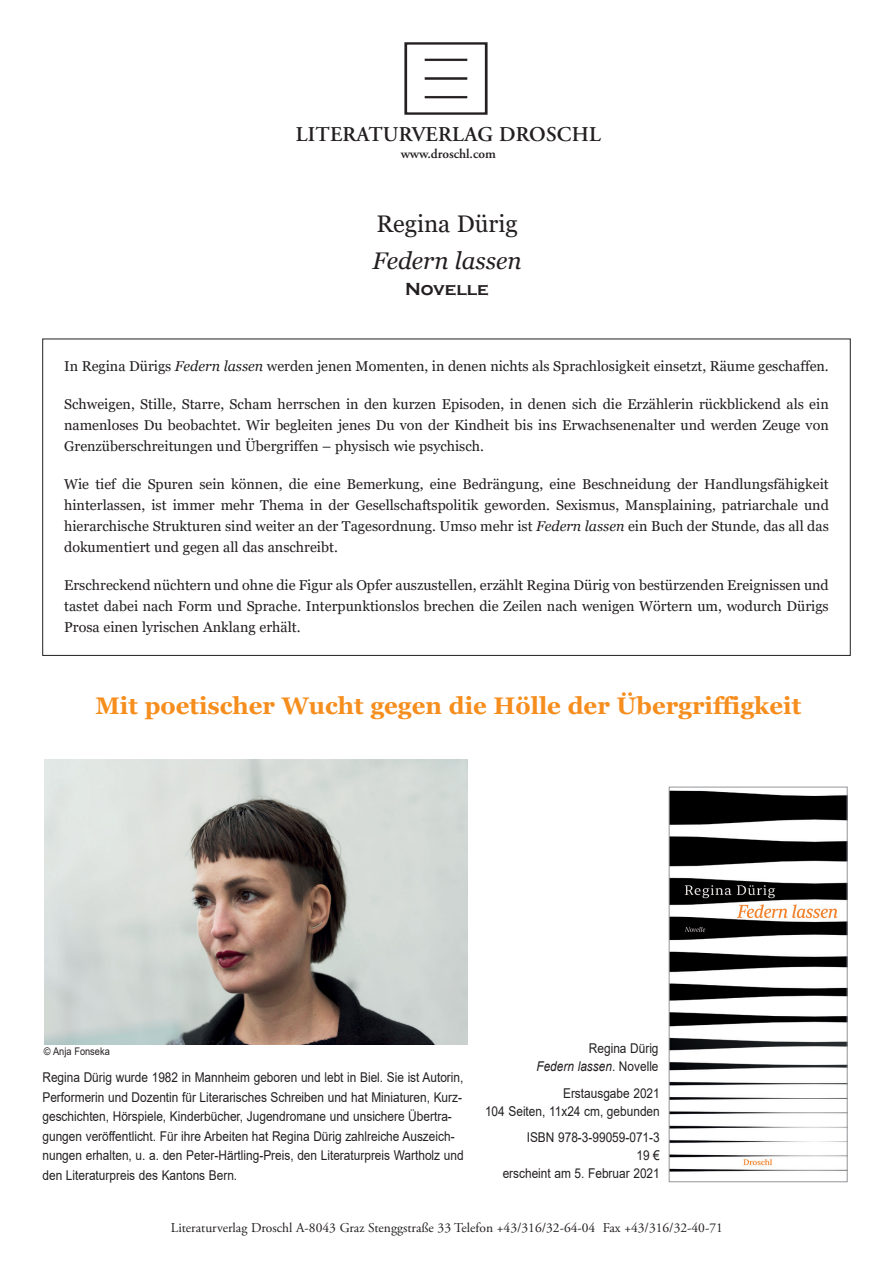
<style>
.page{position:relative;width:893px;height:1263px;background:#fff}
.page>*{position:absolute;margin:0;border:0;box-sizing:border-box;transform-origin:0 0}
.t1{font:700 24px "Georgia";color:#f68e1e}
.t2{font:italic 24px "Georgia";color:#231f20}
.t3{font:24px "Georgia";color:#231f20}
.t4{font:600 21px "Adobe Garamond Pro";letter-spacing:.015em;color:#231f20}
.t5{font:700 18px "Copperplate Gothic";color:#231f20}
.t6{font:14.25px/21px "Georgia";color:#231f20;text-align:justify}
.t7{font:13.5px/19.5px "Arial";color:#231f20;text-align:right;scale:.88 1}
.t8{font:13.5px "Adobe Garamond Pro";color:#231f20}
.t9{font:600 13.5px "Adobe Garamond Pro";color:#231f20}
.t10{font:10.5px "Arial";color:#231f20;scale:.88 1}
.s1{font-style:italic}
</style>
<div class="page">
<img style="left:404px;top:42px;width:84px;height:73px">
<img style="left:44px;top:759px;width:423px;height:285px">
<img style="left:671px;top:790px;width:175px;height:382px">
<div style="left:669px;top:787px;width:179px;height:395px;border:1px solid #939598"></div>
<h2 class="t4" style="left:296px;top:122px;width:300px">LITERATURVERLAG DROSCHL</h2>
<p class="t9" style="left:401px;top:146px;width:97px">WWW.DROSCHL.COM</p>
<h1 class="t3" style="left:376px;top:209px;width:143px">Regina Dürig</h1>
<h1 class="t2" style="left:372px;top:246px;width:151px">Federn lassen</h1>
<p class="t5" style="left:405px;top:279px;width:85px">Novelle</p>
<p class="t6" style="left:64px;top:356px;width:766px">In Regina Dürigs <span class="s1">Federn lassen</span> werden jenen Momenten, in denen nichts als Sprachlosigkeit einsetzt, Räume geschaffen.</p>
<p class="t6" style="left:64px;top:394px;width:766px">Schweigen, Stille, Starre, Scham herrschen in den kurzen Episoden, in denen sich die Erzählerin rückblickend als ein namenloses Du beobachtet. Wir begleiten jenes Du von der Kindheit bis ins Erwachsenenalter und werden Zeuge von Grenzüberschreitungen und Übergriffen – physisch wie psychisch.</p>
<p class="t6" style="left:64px;top:474px;width:766px">Wie tief die Spuren sein können, die eine Bemerkung, eine Bedrängung, eine Beschneidung der Handlungsfähigkeit hinterlassen, ist immer mehr Thema in der Gesellschaftspolitik geworden. Sexismus, Mansplaining, patriarchale und hierarchische Strukturen sind weiter an der Tagesordnung. Umso mehr ist <span class="s1">Federn lassen</span> ein Buch der Stunde, das all das dokumentiert und gegen all das anschreibt.</p>
<p class="t6" style="left:64px;top:575px;width:766px">Erschreckend nüchtern und ohne die Figur als Opfer auszustellen, erzählt Regina Dürig von bestürzenden Ereignissen und tastet dabei nach Form und Sprache. Interpunktionslos brechen die Zeilen nach wenigen Wörtern um, wodurch Dürigs Prosa einen lyrischen Anklang erhält.</p>
<h1 class="t1" style="left:95px;top:690px;width:707px">Mit poetischer Wucht gegen die Hölle der Übergriffigkeit</h1>
<p class="t10" style="left:44px;top:1044px;width:76px">© Anja Fonseka</p>
<p class="t7" style="left:42px;top:1067px;width:480px;text-align:left">Regina Dürig wurde 1982 in Mannheim geboren und lebt in Biel. Sie ist Autorin, Performerin und Dozentin für Literarisches Schreiben und hat Miniaturen, Kurz&shy;geschichten, Hörspiele, Kinderbücher, Jugendromane und unsichere Übertra&shy;gungen veröffentlicht. Für ihre Arbeiten hat Regina Dürig zahlreiche Auszeich&shy;nungen erhalten, u. a. den Peter-Härtling-Preis, den Literaturpreis Wartholz und den Literaturpreis des Kantons Bern.</p>
<p class="t7" style="left:536px;top:1039px;width:140px;line-height:18px">Regina Dürig<br><span class="s1">Federn lassen</span>. Novelle</p>
<p class="t7" style="left:485px;top:1084px;width:200px;line-height:18px">Erstausgabe 2021<br>104 Seiten, 11x24 cm, gebunden</p>
<p class="t7" style="left:503px;top:1128px;width:180px;line-height:18px">ISBN 978-3-99059-071-3<br>19 €<br>erscheint am 5. Februar 2021</p>
<p class="t8" style="left:171px;top:1220px;width:553px">Literaturverlag Droschl A-8043 Graz Stenggstraße 33 Telefon +43/316/32-64-04 Fax +43/316/32-40-71</p>
</div>
